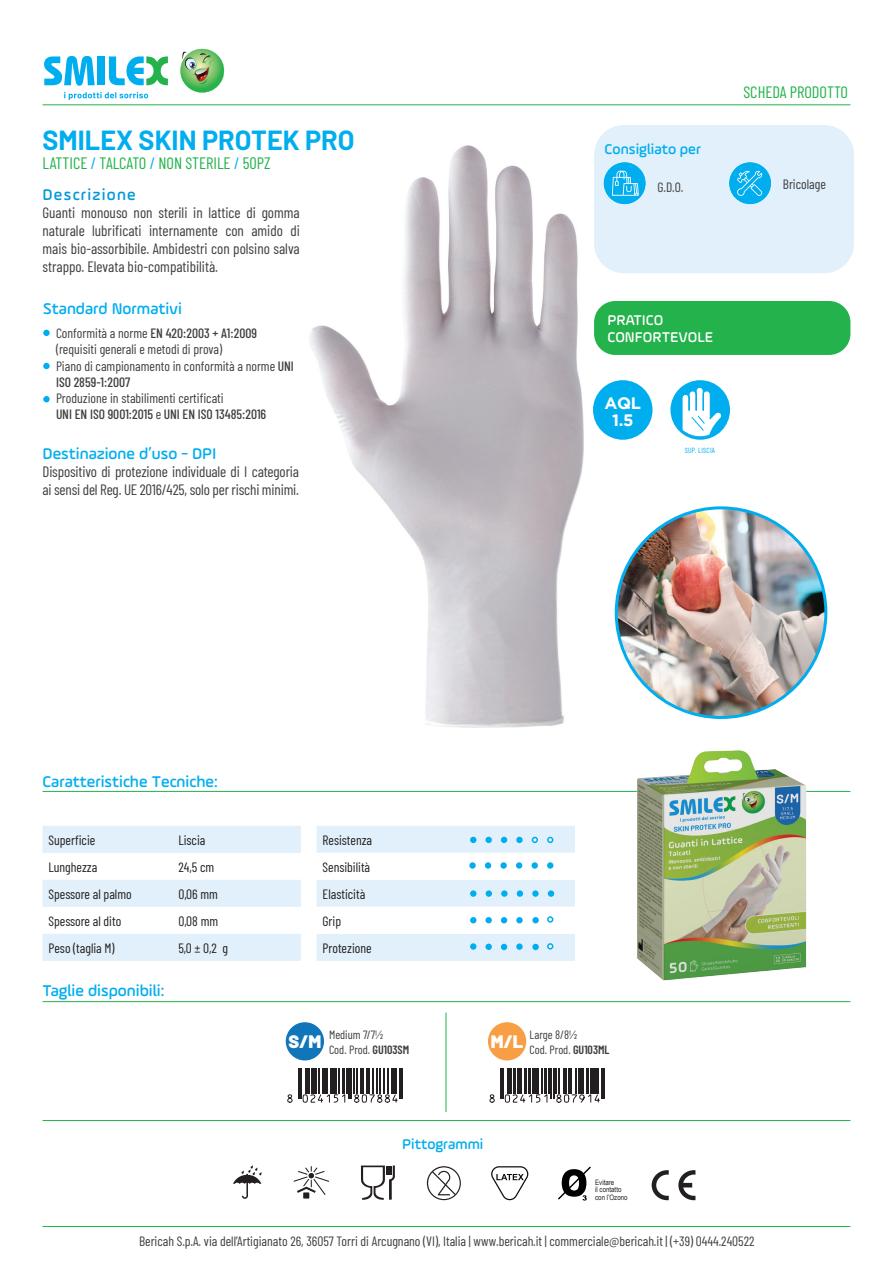
<style>
.page{position:relative;width:893px;height:1263px;background:#fff}
.page>*{position:absolute;margin:0;border:0;box-sizing:border-box;transform-origin:0 0}
.t1{font:700 27px "Barlow";color:#00aeef}
.t2{font:500 16.5px "Ample Soft Pro";color:#00aeef}
.t3{font:16.5px "Barlow Condensed";color:#23b24b}
.t4{font:500 16.5px "Ample Soft Pro";letter-spacing:.075em;color:#0099da}
.t5{font:700 16.5px/16.5px "Gotham";color:#fff;text-align:center}
.t6{font:15px/18px "Barlow Condensed";letter-spacing:-.01em;color:#3e3e3f;text-align:justify}
.t7{font:500 15px "Ample Soft Pro";color:#00aeef}
.t8{font:500 15px/16.5px "Ample Soft Pro";color:#fff}
.t9{font:13.5px/16.2px "Barlow Condensed";color:#3e3e3f}
.t10{font:13.5px/27px "Barlow Condensed";color:#231f20}
.t11{font:12px/14.4px "Barlow Condensed";color:#3e3e3f}
.t12{font:7.5px/7.5px "Arial Narrow";color:#231f20}
.t13{font:7.5px "Barlow Condensed";letter-spacing:.025em;color:#00aeef}
.s1{color:#00aeef}
.s2{font-weight:500}
.s3{font-weight:600}
</style>
<div class="page">
<img style="left:310px;top:145px;width:273px;height:583px">
<div style="left:594px;top:125px;width:260px;height:148px;background:#e1f0fa;border-radius:30px"></div>
<hr style="left:43px;top:1120px;width:807px;height:1px;background:#23b24b">
<svg style="left:180px;top:48px;width:45px;height:45px"></svg>
<svg style="left:44px;top:56px;width:124px;height:44px"></svg>
<hr style="left:43px;top:104px;width:807px;height:1px;background:#23b24b">
<hr style="left:43px;top:791px;width:807px;height:1px;background:#23b24b">
<hr style="left:43px;top:1001px;width:807px;height:1px;background:#23b24b">
<hr style="left:43px;top:1226px;width:807px;height:1px;background:#23b24b">
<div style="left:594px;top:301px;width:256px;height:54px;background:#23b24b;border-radius:21px"></div>
<svg style="left:317px;top:826px;width:258px;height:135px"></svg>
<div style="left:604px;top:162px;width:42px;height:42px;background:#00aeef;border-radius:50%"></div>
<svg style="left:612px;top:171px;width:27px;height:25px"></svg>
<div style="left:729px;top:162px;width:42px;height:42px;background:#00aeef;border-radius:50%"></div>
<svg style="left:737px;top:170px;width:25px;height:26px"></svg>
<div style="left:593px;top:380px;width:59px;height:60px;background:#00aeef;border-radius:50%"></div>
<div style="left:43px;top:330px;width:7px;height:6px;background:#00aeef;border-radius:50%"></div>
<div style="left:43px;top:363px;width:7px;height:6px;background:#00aeef;border-radius:50%"></div>
<div style="left:43px;top:396px;width:7px;height:6px;background:#00aeef;border-radius:50%"></div>
<svg style="left:43px;top:826px;width:258px;height:135px"></svg>
<svg style="left:469px;top:862px;width:7px;height:7px"></svg>
<div style="left:516px;top:862px;width:6px;height:7px;background:#00aeef;border-radius:50%"></div>
<div style="left:485px;top:862px;width:6px;height:7px;background:#00aeef;border-radius:50%"></div>
<div style="left:531px;top:862px;width:7px;height:7px;background:#00aeef;border-radius:50%"></div>
<svg style="left:500px;top:862px;width:7px;height:7px"></svg>
<div style="left:547px;top:862px;width:6px;height:7px;background:#00aeef;border-radius:50%"></div>
<svg style="left:361px;top:1165px;width:34px;height:35px"></svg>
<svg style="left:427px;top:1166px;width:34px;height:34px"></svg>
<svg style="left:233px;top:1166px;width:28px;height:33px"></svg>
<svg style="left:294px;top:1166px;width:35px;height:32px"></svg>
<svg style="left:491px;top:1166px;width:37px;height:34px"></svg>
<svg style="left:558px;top:1166px;width:33px;height:34px"></svg>
<svg style="left:652px;top:1170px;width:17px;height:30px"></svg>
<svg style="left:678px;top:1170px;width:17px;height:30px"></svg>
<div style="left:286px;top:1022px;width:38px;height:38px;background:#1075b9;border-radius:50%"></div>
<div style="left:488px;top:1022px;width:38px;height:38px;background:#f89f46;border-radius:50%"></div>
<hr style="left:446px;top:1012px;width:1px;height:100px;background:#23b24b">
<svg style="left:400px;top:1068px;width:3px;height:31px"></svg>
<hr style="left:399px;top:1068px;width:1px;height:31px;background:#231f20">
<hr style="left:401px;top:1068px;width:1px;height:31px;background:#231f20">
<svg style="left:287px;top:1068px;width:111px;height:35px"></svg>
<svg style="left:602px;top:1068px;width:1px;height:31px"></svg>
<hr style="left:601px;top:1068px;width:1px;height:31px;background:#231f20">
<hr style="left:603px;top:1068px;width:2px;height:31px;background:#231f20">
<svg style="left:489px;top:1068px;width:111px;height:35px"></svg>
<img style="left:625px;top:750px;width:184px;height:231px">
<img style="left:616px;top:508px;width:210px;height:209px;border-radius:105px">
<div style="left:670px;top:380px;width:60px;height:60px;background:#00aeef;border-radius:50%"></div>
<svg style="left:681px;top:387px;width:42px;height:50px"></svg>
<h1 class="t1" style="left:43px;top:120px;width:314px">SMILEX SKIN PROTEK PRO</h1>
<p class="t3" style="left:43px;top:151px;width:230px">LATTICE <span class="s1">/</span> TALCATO <span class="s1">/</span> NON STERILE <span class="s1">/</span> 50PZ</p>
<p class="t4" style="left:43px;top:184px;width:95px">Descrizione</p>
<p class="t6" style="left:43px;top:203px;width:259px">Guanti monouso non sterili in lattice di gomma naturale lubrificati internamente con amido di mais bio-assorbibile. Ambidestri con polsino salva strappo. Elevata bio-compatibilità.</p>
<p class="t2" style="left:43px;top:297px;width:140px">Standard Normativi</p>
<p class="t9" style="left:56px;top:324px;width:239px">Conformità a norme <span class="s2">EN 420:2003 + A1:2009 </span>(requisiti generali e metodi di prova)<br>Piano di campionamento in conformità a norme <span class="s2">UNI ISO 2859-1:2007</span></p>
<p class="t9" style="left:56px;top:389px;width:212px">Produzione in stabilimenti certificati<br><span class="s2">UNI EN ISO 9001:2015</span> e <span class="s2">UNI EN ISO 13485:2016</span></p>
<p class="t2" style="left:43px;top:442px;width:176px">Destinazione d’uso - DPI</p>
<p class="t6" style="left:43px;top:461px;width:258px">Dispositivo di protezione individuale di I categoria ai sensi del Reg. UE 2016/425, solo per rischi minimi.</p>
<p class="t7" style="left:605px;top:139px;width:98px">Consigliato per</p>
<p class="t9" style="left:657px;top:178px;width:27px">G.D.O.</p>
<p class="t3" style="left:743px;top:80px;width:106px">SCHEDA PRODOTTO</p>
<p class="t9" style="left:783px;top:175px;width:44px">Bricolage</p>
<p class="t8" style="left:607px;top:312px;width:107px">PRATICO<br>CONFORTEVOLE</p>
<p class="t5" style="left:605px;top:395px;width:38px">AQL<br>1.5</p>
<p class="t13" style="left:685px;top:445px;width:32px">SUP. LISCIA</p>
<p class="t2" style="left:43px;top:770px;width:177px">Caratteristiche Tecniche:</p>
<p class="t10" style="left:49px;top:826px;width:48px">Superficie</p>
<p class="t10" style="left:178px;top:826px;width:29px">Liscia</p>
<p class="t10" style="left:49px;top:853px;width:50px">Lunghezza</p>
<p class="t10" style="left:178px;top:853px;width:37px">24,5 cm</p>
<p class="t10" style="left:49px;top:880px;width:85px">Spessore al palmo</p>
<p class="t10" style="left:178px;top:880px;width:41px">0,06 mm</p>
<p class="t10" style="left:49px;top:907px;width:74px">Spessore al dito</p>
<p class="t10" style="left:178px;top:907px;width:41px">0,08 mm</p>
<p class="t10" style="left:49px;top:934px;width:68px">Peso (taglia M)</p>
<p class="t10" style="left:178px;top:934px;width:51px">5,0 ± 0,2 g</p>
<p class="t2" style="left:43px;top:980px;width:123px">Taglie disponibili:</p>
<p class="t10" style="left:323px;top:826px;width:51px">Resistenza<br>Sensibilità<br>Elasticità<br>Grip<br>Protezione</p>
<p class="t11" style="left:289px;top:1027px;width:122px;text-indent:41px">Medium 7/7½<br><sup>S/M</sup> Cod. Prod. <span class="s3">GU103SM</span></p>
<p class="t11" style="left:491px;top:1027px;width:120px;text-align:center">Large 8/8½<br><sup>M/L</sup> Cod. Prod. <span class="s3">GU103ML</span></p>
<p class="t7" style="left:402px;top:1134px;width:83px">Pittogrammi</p>
<p class="t12" style="left:595px;top:1178px;width:34px">Evitare<br>il contatto con l’Ozono</p>
<p class="t9" style="left:139px;top:1232px;width:617px">Bericah S.p.A. via dell’Artigianato 26, 36057 Torri di Arcugnano (VI), Italia | www.bericah.it | commerciale@bericah.it | (+39) 0444.240522</p>
</div>
